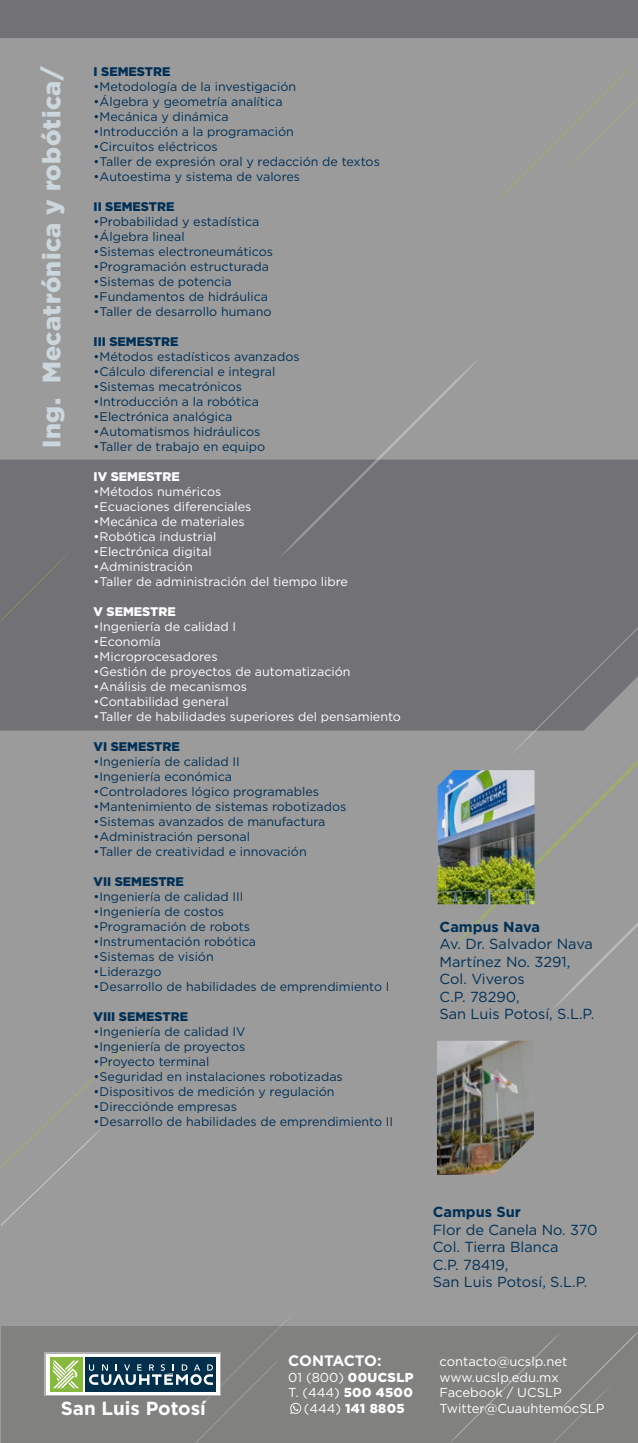
<style>
.page{position:relative;width:638px;height:1443px;background:#9c9b9b}
.page>*{position:absolute;margin:0;border:0;box-sizing:border-box;transform-origin:0 0}
.t1{font:900 25.12px "Gotham";letter-spacing:.015em;color:#ccd6dd}
.t2{font:700 18.88px "Gotham";color:#fff}
.t3{font:700 15.12px "Gotham";letter-spacing:-.02em;color:#fff}
.t4{font:14.5px/17.5px "Gotham";color:#003056}
.t5{font:700 14.5px "Gotham";color:#003056}
.t6{font:13px/15.6px "Gotham";color:#fff}
.t7{font:900 13px/15.6px "Gotham";letter-spacing:.025em;color:#fff;text-align:center}
.t8{font:12.5px "Gotham";color:#003056}
.t9{font:12.5px "Gotham";color:#fff}
.t10{font:900 12.5px "Gotham";color:#003056}
.t11{font:900 12.5px "Gotham";color:#fff}
.s1{font-weight:400}
</style>
<div class="page">
<div style="left:0;top:459px;width:638px;height:271px;background:#727176"></div>
<svg style="left:449px;top:659px;width:189px;height:290px"></svg>
<div style="left:1px;top:548px;width:73px;height:152px;background:#727176"></div>
<svg style="left:1px;top:1023px;width:150px;height:203px"></svg>
<svg style="left:490px;top:37px;width:148px;height:168px"></svg>
<div style="left:1px;top:1327px;width:637px;height:116px;background:#818180"></div>
<svg style="left:450px;top:1332px;width:188px;height:111px"></svg>
<svg style="left:45px;top:1352px;width:44px;height:44px"></svg>
<svg style="left:46px;top:1354px;width:43px;height:40px"></svg>
<div style="left:86px;top:1357px;width:130px;height:34px;background:#002f4c"></div>
<div style="left:50px;top:1357px;width:32px;height:34px;background:#87b83f"></div>
<svg style="left:53px;top:1360px;width:26px;height:28px"></svg>
<svg style="left:89px;top:1319px;width:212px;height:124px"></svg>
<svg style="left:550px;top:799px;width:88px;height:210px"></svg>
<svg style="left:278px;top:362px;width:201px;height:198px"></svg>
<svg style="left:506px;top:565px;width:132px;height:194px"></svg>
<img style="left:438px;top:770px;width:96px;height:134px">
<img style="left:437px;top:1040px;width:97px;height:135px">
<div style="left:0;top:0;width:638px;height:37px;background:#727176"></div>
<h1 class="t1" style="left:34px;top:448px;width:384px;rotate:-90deg">Ing. Mecatrónica y robótica/</h1>
<p class="t10" style="left:94px;top:63px;width:78px">I SEMESTRE</p>
<p class="t8" style="left:94px;top:78px;width:204px">•Metodología de la investigación</p>
<p class="t8" style="left:94px;top:93px;width:190px">•Álgebra y geometría analítica</p>
<p class="t8" style="left:94px;top:108px;width:136px">•Mecánica y dinámica</p>
<p class="t8" style="left:94px;top:123px;width:202px">•Introducción a la programación</p>
<p class="t8" style="left:94px;top:138px;width:126px">•Circuitos eléctricos</p>
<p class="t8" style="left:94px;top:153px;width:288px">•Taller de expresión oral y redacción de textos</p>
<p class="t8" style="left:94px;top:168px;width:208px">•Autoestima y sistema de valores</p>
<p class="t10" style="left:94px;top:198px;width:82px">II SEMESTRE</p>
<p class="t8" style="left:94px;top:213px;width:167px">•Probabilidad y estadística</p>
<p class="t8" style="left:94px;top:228px;width:93px">•Álgebra lineal</p>
<p class="t8" style="left:94px;top:243px;width:181px">•Sistemas electroneumáticos</p>
<p class="t8" style="left:94px;top:258px;width:177px">•Programación estructurada</p>
<p class="t8" style="left:94px;top:273px;width:140px">•Sistemas de potencia</p>
<p class="t8" style="left:94px;top:288px;width:176px">•Fundamentos de hidráulica</p>
<p class="t8" style="left:94px;top:303px;width:179px">•Taller de desarrollo humano</p>
<p class="t10" style="left:94px;top:333px;width:86px">III SEMESTRE</p>
<p class="t8" style="left:94px;top:348px;width:208px">•Métodos estadísticos avanzados</p>
<p class="t8" style="left:94px;top:363px;width:183px">•Cálculo diferencial e integral</p>
<p class="t8" style="left:94px;top:378px;width:150px">•Sistemas mecatrónicos</p>
<p class="t8" style="left:94px;top:393px;width:167px">•Introducción a la robótica</p>
<p class="t8" style="left:94px;top:408px;width:140px">•Electrónica analógica</p>
<p class="t8" style="left:94px;top:423px;width:168px">•Automatismos hidráulicos</p>
<p class="t8" style="left:94px;top:438px;width:173px">•Taller de trabajo en equipo</p>
<p class="t11" style="left:94px;top:468px;width:88px">IV SEMESTRE</p>
<p class="t9" style="left:94px;top:483px;width:129px">•Métodos numéricos</p>
<p class="t9" style="left:94px;top:498px;width:159px">•Ecuaciones diferenciales</p>
<p class="t9" style="left:94px;top:513px;width:152px">•Mecánica de materiales</p>
<p class="t9" style="left:94px;top:528px;width:124px">•Robótica industrial</p>
<p class="t9" style="left:94px;top:543px;width:119px">•Electrónica digital</p>
<p class="t9" style="left:94px;top:558px;width:101px">•Administración</p>
<p class="t9" style="left:94px;top:573px;width:256px">•Taller de administración del tiempo libre</p>
<p class="t11" style="left:94px;top:603px;width:84px">V SEMESTRE</p>
<p class="t9" style="left:94px;top:618px;width:144px">•Ingeniería de calidad I</p>
<p class="t9" style="left:94px;top:633px;width:69px">•Economía</p>
<p class="t9" style="left:94px;top:648px;width:125px">•Microprocesadores</p>
<p class="t9" style="left:94px;top:663px;width:258px">•Gestión de proyectos de automatización</p>
<p class="t9" style="left:94px;top:678px;width:155px">•Análisis de mecanismos</p>
<p class="t9" style="left:94px;top:693px;width:136px">•Contabilidad general</p>
<p class="t9" style="left:94px;top:708px;width:309px">•Taller de habilidades superiores del pensamiento</p>
<p class="t10" style="left:94px;top:738px;width:88px">VI SEMESTRE</p>
<p class="t8" style="left:94px;top:753px;width:147px">•Ingeniería de calidad II</p>
<p class="t8" style="left:94px;top:768px;width:140px">•Ingeniería económica</p>
<p class="t8" style="left:94px;top:783px;width:227px">•Controladores lógico programables</p>
<p class="t8" style="left:94px;top:798px;width:254px">•Mantenimiento de sistemas robotizados</p>
<p class="t8" style="left:94px;top:813px;width:233px">•Sistemas avanzados de manufactura</p>
<p class="t8" style="left:94px;top:828px;width:158px">•Administración personal</p>
<p class="t8" style="left:94px;top:843px;width:215px">•Taller de creatividad e innovación</p>
<p class="t10" style="left:94px;top:873px;width:92px">VII SEMESTRE</p>
<p class="t8" style="left:94px;top:888px;width:151px">•Ingeniería de calidad III</p>
<p class="t8" style="left:94px;top:903px;width:132px">•Ingeniería de costos</p>
<p class="t8" style="left:94px;top:918px;width:158px">•Programación de robots</p>
<p class="t8" style="left:94px;top:933px;width:164px">•Instrumentación robótica</p>
<p class="t8" style="left:94px;top:948px;width:122px">•Sistemas de visión</p>
<p class="t8" style="left:94px;top:963px;width:69px">•Liderazgo</p>
<p class="t8" style="left:94px;top:978px;width:297px">•Desarrollo de habilidades de emprendimiento I</p>
<p class="t10" style="left:94px;top:1008px;width:96px">VIII SEMESTRE</p>
<p class="t8" style="left:94px;top:1023px;width:153px">•Ingeniería de calidad IV</p>
<p class="t8" style="left:94px;top:1038px;width:153px">•Ingeniería de proyectos</p>
<p class="t8" style="left:94px;top:1053px;width:117px">•Proyecto terminal</p>
<p class="t8" style="left:94px;top:1068px;width:251px">•Seguridad en instalaciones robotizadas</p>
<p class="t8" style="left:94px;top:1083px;width:242px">•Dispositivos de medición y regulación</p>
<p class="t8" style="left:94px;top:1098px;width:145px">•Direcciónde empresas</p>
<p class="t8" style="left:94px;top:1113px;width:301px">•Desarrollo de habilidades de emprendimiento II</p>
<p class="t5" style="left:439px;top:917px;width:102px">Campus Nava</p>
<p class="t4" style="left:439px;top:935px;width:156px">Av. Dr. Salvador Nava<br>Martínez No. 3291,<br>Col. Viveros<br>C.P. 78290,<br>San Luis Potosí, S.L.P.</p>
<h2 class="t2" style="left:61px;top:1396px;width:147px">San Luis Potosí</h2>
<p class="t5" style="left:433px;top:1202px;width:90px">Campus Sur</p>
<p class="t4" style="left:433px;top:1220px;width:166px">Flor de Canela No. 370<br>Col. Tierra Blanca<br>C.P. 78419,<br>San Luis Potosí, S.L.P.</p>
<p class="t3" style="left:288px;top:1350px;width:95px">CONTACTO:</p>
<p class="t7" style="left:288px;top:1369px;width:127px"><span class="s1">01 (800)</span> 00UCSLP<br><span class="s1">T. (444)</span> 500 4500 <span class="s1">(444)</span> 141 8805</p>
<p class="t6" style="left:439px;top:1353px;width:166px">contacto@ucslp.net www.ucslp.edu.mx<br>Facebook / UCSLP<br>Twitter@CuauhtemocSLP</p>
</div>
